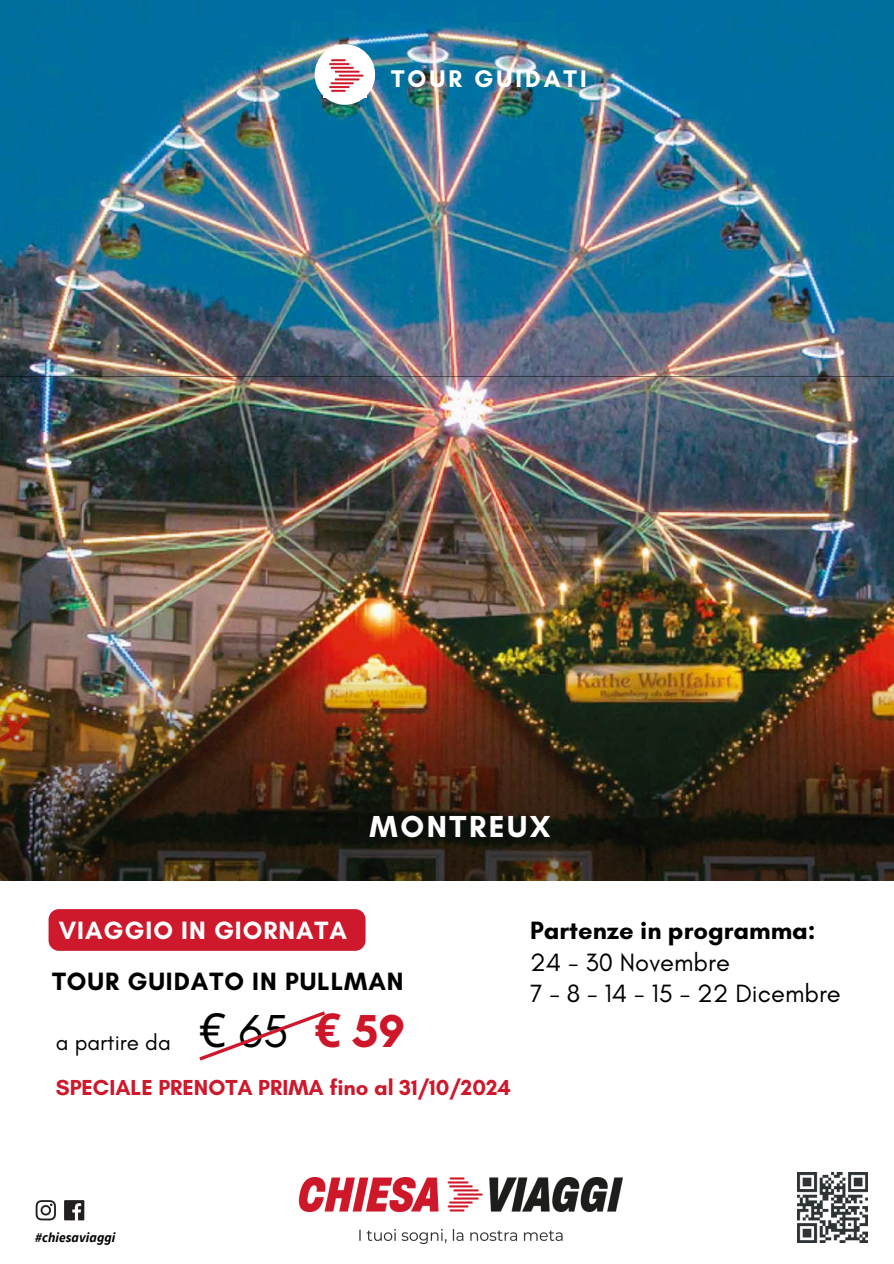
<style>
.page{position:relative;width:894px;height:1264px;background:#fff}
.page>*{position:absolute;margin:0;border:0;box-sizing:border-box;transform-origin:0 0}
.t1{font:46.95px "Glacial Indifference";color:#000}
.t2{font:700 30.9px "Glacial Indifference";letter-spacing:.085em;color:#fff}
.t3{font:25.5px/31.5px "Glacial Indifference";color:#000}
.t4{font:700 25.5px "Glacial Indifference";letter-spacing:.035em;color:#000}
.t5{font:700 25.5px "Glacial Indifference";letter-spacing:.035em;color:#fff}
.t6{font:700 24.6px "Glacial Indifference";letter-spacing:.125em;color:#fff}
.t7{font:22.5px "Glacial Indifference";color:#000}
.t8{font:700 22.2px "Glacial Indifference";color:#ce192c}
.t9{font:italic 700 13.5px "Source Sans Pro";letter-spacing:.005em;color:#000}
.s1{font-family:"Noto Sans"}
.s2{font-family:"Noto Sans";font-weight:700;color:#cd1729}
.s3{font-weight:700;color:#cd1729}
.s4{font-weight:700}
</style>
<div class="page">
<img style="left:0;top:0;width:893px;height:377px">
<img style="left:0;top:377px;width:893px;height:503px">
<div style="left:314px;top:44px;width:61px;height:61px;background:#fff;border-radius:50%"></div>
<img style="left:329px;top:59px;width:35px;height:33px">
<img style="left:298px;top:1177px;width:324px;height:65px">
<img style="left:797px;top:1172px;width:70px;height:70px">
<img style="left:35px;top:1200px;width:50px;height:21px">
<div style="left:49px;top:909px;width:316px;height:41px;background:#ce192c;border-radius:10px"></div>
<svg style="left:199px;top:1011px;width:126px;height:50px"></svg>
<h3 class="t6" style="left:391px;top:63px;width:197px">TOUR GUIDATI</h3>
<h4 class="t2" style="left:369px;top:807px;width:183px">MONTREUX</h4>
<h3 class="t5" style="left:59px;top:914px;width:290px">VIAGGIO IN GIORNATA</h3>
<p class="t4" style="left:52px;top:965px;width:353px">TOUR GUIDATO IN PULLMAN</p>
<p class="t1" style="left:199px;top:1002px;width:207px"><span class="s1">€</span>65 <span class="s2">€</span><span class="s3">59</span></p>
<p class="t8" style="left:56px;top:1073px;width:456px">SPECIALE PRENOTA PRIMA fino al 31/10/2024</p>
<p class="t7" style="left:56px;top:1028px;width:117px">a partire da</p>
<p class="t3" style="left:530px;top:914px;width:312px"><span class="s4">Partenze in programma:<br></span>24 - 30 Novembre<br>7 - 8 - 14 - 15 - 22 Dicembre</p>
<h6 class="t9" style="left:35px;top:1228px;width:82px">#chiesaviaggi</h6>
</div>
